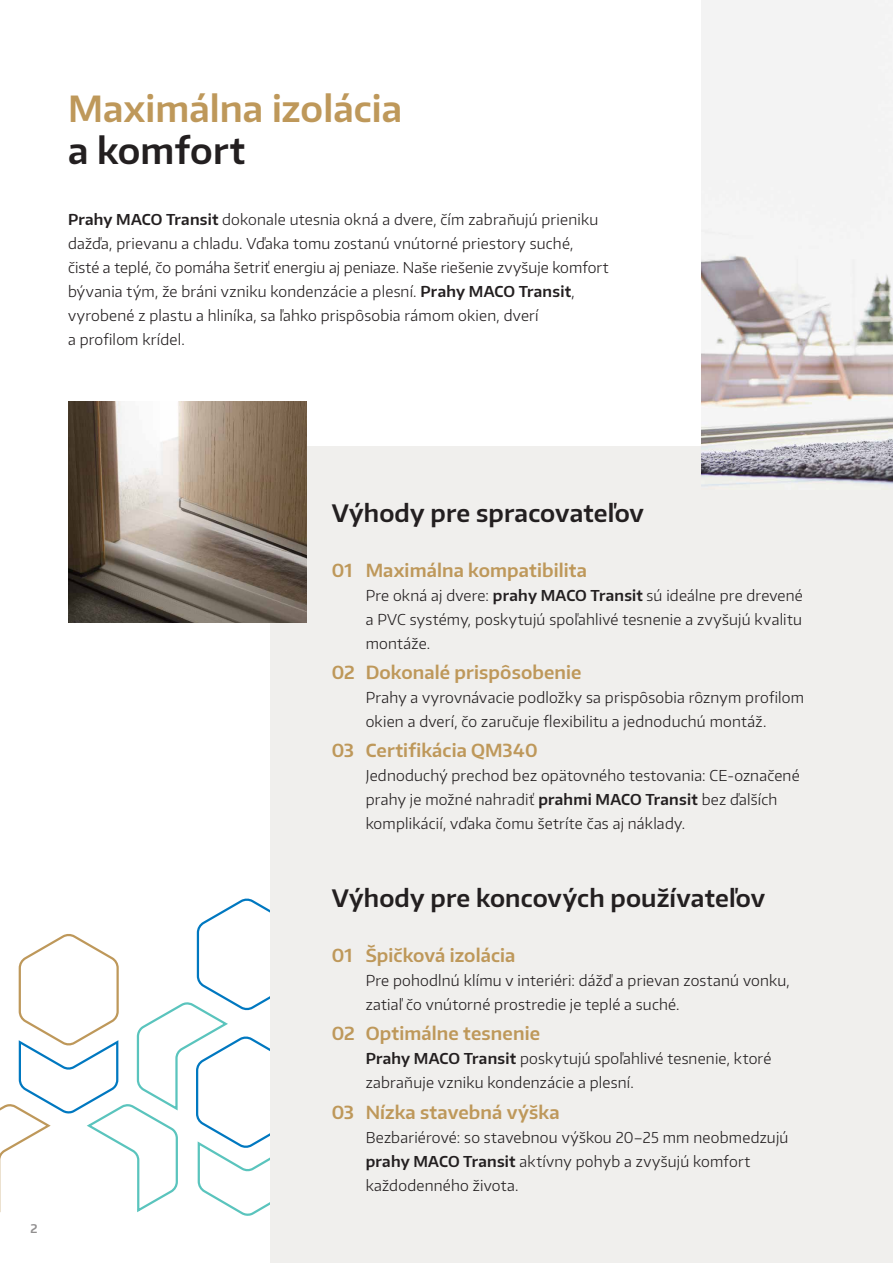
<style>
.page{position:relative;width:893px;height:1263px;background:#fff}
.page>*{position:absolute;margin:0;border:0;box-sizing:border-box;transform-origin:0 0}
.Headline_Kern_Gold{font:600 36px "Encode Sans Normal";letter-spacing:.005em;color:#be985a}
.Headline_Kern_schwarz{font:600 36px "Encode Sans Normal";letter-spacing:.005em;color:#231f20}
.Subheadline_16auf20_black{font:600 24px "Encode Sans Normal";letter-spacing:.01em;color:#231f20}
.Aufzählungen_Kern_Headline_gold{font:600 18px "Encode Sans Normal";letter-spacing:.005em;color:#be985a}
.Aufzählungen_Kern_Bodytext_schwarz{font:300 15px/24px "Encode Sans Normal";letter-spacing:.015em;color:#231f20}
.Bodytext{font:300 15px/24px "Encode Sans Normal";letter-spacing:.015em;color:#231f20}
.t1{font:600 12px "Encode Sans Normal";color:#231f20}
.s1{font-weight:600}
</style>
<div class="page">
<svg style="left:0;top:896px;width:271px;height:322px"></svg>
<div style="left:271px;top:446px;width:622px;height:817px;background:#f0efed"></div>
<img style="left:702px;top:0;width:191px;height:486px">
<img style="left:68px;top:401px;width:238px;height:221px">
<p class="Headline_Kern_Gold" style="left:68px;top:85px;width:336px">Maximálna izolácia</p>
<p class="Headline_Kern_schwarz" style="left:68px;top:127px;width:179px">a komfort</p>
<p class="Bodytext" style="left:68px;top:207px;width:542px"><span class="s1">Prahy MACO Transit</span> dokonale utesnia okná a dvere, čím zabraňujú prieniku dažďa, prievanu a chladu. Vďaka tomu zostanú vnútorné priestory suché,<br>čisté a teplé, čo pomáha šetriť energiu aj peniaze. Naše riešenie zvyšuje komfort bývania tým, že bráni vzniku kondenzácie a plesní. <span class="s1">Prahy MACO Transit</span>, vyrobené z plastu a hliníka, sa ľahko prispôsobia rámom okien, dverí<br>a profilom krídel.</p>
<p class="t1" style="left:30px;top:1220px;width:9px">2</p>
<p class="Subheadline_16auf20_black" style="left:332px;top:497px;width:314px">Výhody pre spracovateľov</p>
<p class="Aufzählungen_Kern_Headline_gold" style="left:332px;top:558px;width:257px">01 Maximálna kompatibilita</p>
<p class="Aufzählungen_Kern_Bodytext_schwarz" style="left:366px;top:583px;width:439px;text-align:justify">Pre okná aj dvere: <span class="s1">prahy MACO Transit</span> sú ideálne pre drevené a PVC systémy, poskytujú spoľahlivé tesnenie a zvyšujú kvalitu montáže.</p>
<p class="Aufzählungen_Kern_Headline_gold" style="left:332px;top:660px;width:251px">02 Dokonalé prispôsobenie</p>
<p class="Aufzählungen_Kern_Bodytext_schwarz" style="left:366px;top:685px;width:440px">Prahy a vyrovnávacie podložky sa prispôsobia rôznym profilom okien a dverí, čo zaručuje flexibilitu a jednoduchú montáž.</p>
<p class="Aufzählungen_Kern_Headline_gold" style="left:332px;top:739px;width:207px">03 Certifikácia QM340</p>
<p class="Aufzählungen_Kern_Bodytext_schwarz" style="left:366px;top:763px;width:435px">Jednoduchý prechod bez opätovného testovania: CE-označené prahy je možné nahradiť <span class="s1">prahmi MACO Transit</span> bez ďalších komplikácií, vďaka čomu šetríte čas aj náklady.</p>
<p class="Subheadline_16auf20_black" style="left:332px;top:883px;width:435px">Výhody pre koncových používateľov</p>
<p class="Aufzählungen_Kern_Headline_gold" style="left:332px;top:943px;width:185px">01 Špičková izolácia</p>
<p class="Aufzählungen_Kern_Bodytext_schwarz" style="left:366px;top:968px;width:426px">Pre pohodlnú klímu v interiéri: dážď a prievan zostanú vonku, zatiaľ čo vnútorné prostredie je teplé a suché.</p>
<p class="Aufzählungen_Kern_Headline_gold" style="left:332px;top:1022px;width:210px">02 Optimálne tesnenie</p>
<p class="Aufzählungen_Kern_Bodytext_schwarz" style="left:366px;top:1046px;width:407px"><span class="s1">Prahy MACO Transit</span> poskytujú spoľahlivé tesnenie, ktoré zabraňuje vzniku kondenzácie a plesní.</p>
<p class="Aufzählungen_Kern_Headline_gold" style="left:332px;top:1100px;width:229px">03 Nízka stavebná výška</p>
<p class="Aufzählungen_Kern_Bodytext_schwarz" style="left:366px;top:1124px;width:424px">Bezbariérové: so stavebnou výškou 20–25 mm neobmedzujú <span class="s1">prahy MACO Transit</span> aktívny pohyb a zvyšujú komfort každodenného života.</p>
</div>
